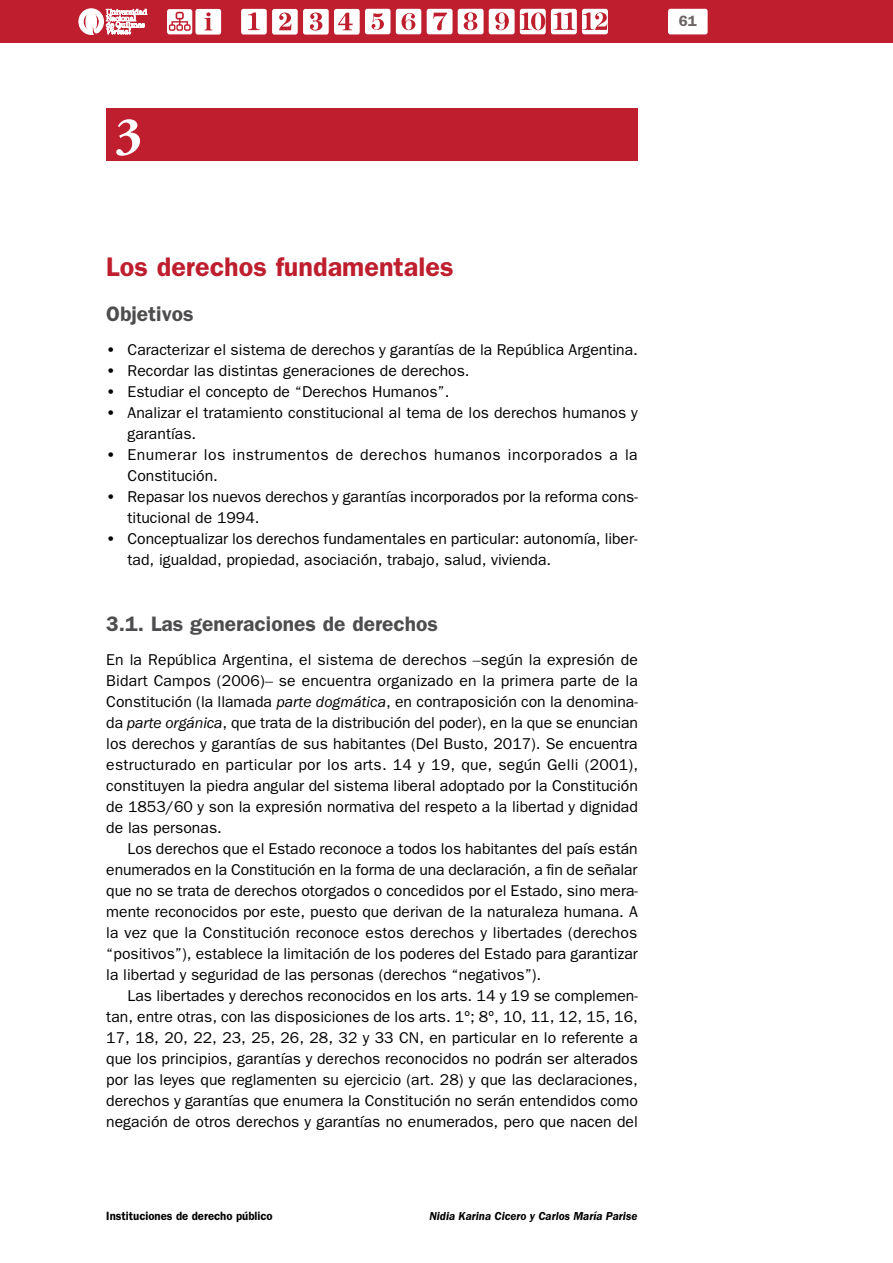
<style>
.page{position:relative;width:893px;height:1263px;background:#fff}
.page>*{position:absolute;margin:0;border:0;box-sizing:border-box;transform-origin:0 0}
.t1{font:700 52.5px "Adobe Garamond";color:#fff}
.t2{font:600 27px "Franklin Gothic";color:#be1e2d}
.t3{font:600 21px "Franklin Gothic";color:#4d4d4f}
.t4{font:15.75px/21px "Franklin Gothic";color:#000}
.t5{font:15.75px/21px "Franklin Gothic";letter-spacing:.03em;color:#000}
.t6{font:600 15px "Franklin Gothic";color:#6a6463}
.t7{font:italic 600 12px "Franklin Gothic";color:#000;scale:.95 1}
.t8{font:600 12px "Franklin Gothic";color:#000;scale:.95 1}
.s1{font-weight:600}
.s2{font-family:"Times New Roman"}
.s3{font-style:italic}
</style>
<div class="page">
<div style="left:0;top:0;width:893px;height:43px;background:#be1e2d"></div>
<div style="left:668px;top:9px;width:40px;height:25px;background:#fff;border-radius:2px"></div>
<div style="left:195px;top:9px;width:26px;height:26px;background:#fff;border-radius:2px"></div>
<svg style="left:204px;top:12px;width:8px;height:18px"></svg>
<div style="left:167px;top:9px;width:25px;height:25px;background:#fff;border-radius:2px"></div>
<svg style="left:169px;top:12px;width:22px;height:19px"></svg>
<svg style="left:79px;top:9px;width:68px;height:25px"></svg>
<div style="left:365px;top:9px;width:25px;height:25px;background:#fff;border-radius:2px"></div>
<svg style="left:372px;top:13px;width:12px;height:17px"></svg>
<div style="left:396px;top:9px;width:25px;height:25px;background:#fff;border-radius:2px"></div>
<svg style="left:401px;top:13px;width:14px;height:17px"></svg>
<div style="left:241px;top:9px;width:26px;height:26px;background:#fff;border-radius:2px"></div>
<svg style="left:248px;top:13px;width:12px;height:17px"></svg>
<div style="left:272px;top:9px;width:26px;height:26px;background:#fff;border-radius:2px"></div>
<svg style="left:279px;top:13px;width:12px;height:17px"></svg>
<div style="left:303px;top:9px;width:26px;height:26px;background:#fff;border-radius:2px"></div>
<svg style="left:310px;top:13px;width:12px;height:18px"></svg>
<div style="left:334px;top:9px;width:26px;height:26px;background:#fff;border-radius:2px"></div>
<svg style="left:338px;top:13px;width:15px;height:17px"></svg>
<div style="left:427px;top:9px;width:26px;height:25px;background:#fff;border-radius:2px"></div>
<svg style="left:433px;top:13px;width:14px;height:17px"></svg>
<div style="left:458px;top:9px;width:26px;height:25px;background:#fff;border-radius:2px"></div>
<svg style="left:464px;top:12px;width:13px;height:18px"></svg>
<div style="left:489px;top:9px;width:26px;height:25px;background:#fff;border-radius:2px"></div>
<svg style="left:495px;top:12px;width:14px;height:18px"></svg>
<div style="left:520px;top:9px;width:26px;height:25px;background:#fff;border-radius:2px"></div>
<svg style="left:520px;top:12px;width:25px;height:18px"></svg>
<div style="left:551px;top:9px;width:26px;height:25px;background:#fff;border-radius:2px"></div>
<svg style="left:553px;top:12px;width:23px;height:18px"></svg>
<div style="left:582px;top:9px;width:26px;height:25px;background:#fff;border-radius:2px"></div>
<svg style="left:583px;top:12px;width:24px;height:18px"></svg>
<div style="left:106px;top:108px;width:532px;height:52px;background:#be1e2d"></div>
<h1 class="t1" style="left:115px;top:108px;width:29px">3</h1>
<h2 class="t2" style="left:106px;top:251px;width:349px">Los derechos fundamentales</h2>
<h3 class="t3" style="left:106px;top:301px;width:89px">Objetivos</h3>
<p class="t4" style="left:106px;top:339px;width:533px"><span class="s1">•</span> Caracterizar el sistema de derechos y garantías de la República Argentina.</p>
<p class="t4" style="left:106px;top:360px;width:365px"><span class="s1">•</span> Recordar las distintas generaciones de derechos.</p>
<p class="t4" style="left:106px;top:381px;width:345px"><span class="s1">•</span> Estudiar el concepto de “Derechos Humanos”.</p>
<p class="t4" style="left:128px;top:402px;width:512px;text-indent:-21px"><span class="s1">•</span> Analizar el tratamiento constitucional al tema de los derechos humanos y garantías.</p>
<p class="t5" style="left:128px;top:444px;width:512px;text-indent:-21px"><span class="s1">•</span> Enumerar los instrumentos de derechos humanos incorporados a la<br>Constitución.</p>
<p class="t4" style="left:128px;top:486px;width:512px;text-indent:-21px"><span class="s1">•</span> Repasar los nuevos derechos y garantías incorporados por la reforma cons&shy;titucional de 1994.</p>
<p class="t4" style="left:128px;top:528px;width:511px;text-indent:-21px"><span class="s1">•</span> Conceptualizar los derechos fundamentales en particular: autonomía, liber&shy;tad, igualdad, propiedad, asociación, trabajo, salud, vivienda.</p>
<h3 class="t3" style="left:106px;top:611px;width:333px">3.1. Las generaciones de derechos</h3>
<p class="t4" style="left:106px;top:649px;width:533px;text-align:justify">En la República Argentina, el sistema de derechos <span class="s2">‒</span>según la expresión de Bidart Campos (2006)<span class="s2">‒</span> se encuentra organizado en la primera parte de la Constitución (la llamada <span class="s3">parte dogmática</span>, en contraposición con la denomina&shy;da <span class="s3">parte orgánica</span>, que trata de la distribución del poder), en la que se enuncian los derechos y garantías de sus habitantes (Del Busto, 2017). Se encuentra estructurado en particular por los arts. 14 y 19, que, según Gelli (2001), constituyen la piedra angular del sistema liberal adoptado por la Constitución de 1853/60 y son la expresión normativa del respeto a la libertad y dignidad de las personas.</p>
<p class="t4" style="left:106px;top:838px;width:533px;text-align:justify;text-indent:21px">Los derechos que el Estado reconoce a todos los habitantes del país están enumerados en la Constitución en la forma de una declaración, a fin de señalar que no se trata de derechos otorgados o concedidos por el Estado, sino mera&shy;mente reconocidos por este, puesto que derivan de la naturaleza humana. A la vez que la Constitución reconoce estos derechos y libertades (derechos “positivos”), establece la limitación de los poderes del Estado para garantizar la libertad y seguridad de las personas (derechos “negativos”).</p>
<p class="t4" style="left:106px;top:985px;width:533px;text-align:justify;text-indent:21px">Las libertades y derechos reconocidos en los arts. 14 y 19 se complemen&shy;tan, entre otras, con las disposiciones de los arts. 1º; 8º, 10, 11, 12, 15, 16, 17, 18, 20, 22, 23, 25, 26, 28, 32 y 33 CN, en particular en lo referente a que los principios, garantías y derechos reconocidos no podrán ser alterados por las leyes que reglamenten su ejercicio (art. 28) y que las declaraciones, derechos y garantías que enumera la Constitución no serán entendidos como negación de otros derechos y garantías no enumerados, pero que nacen del</p>
<p class="t8" style="left:106px;top:1209px;width:177px">Instituciones de derecho público</p>
<p class="t7" style="left:429px;top:1210px;width:220px">Nidia Karina Cicero y Carlos María Parise</p>
<p class="t6" style="left:679px;top:12px;width:19px">61</p>
</div>
